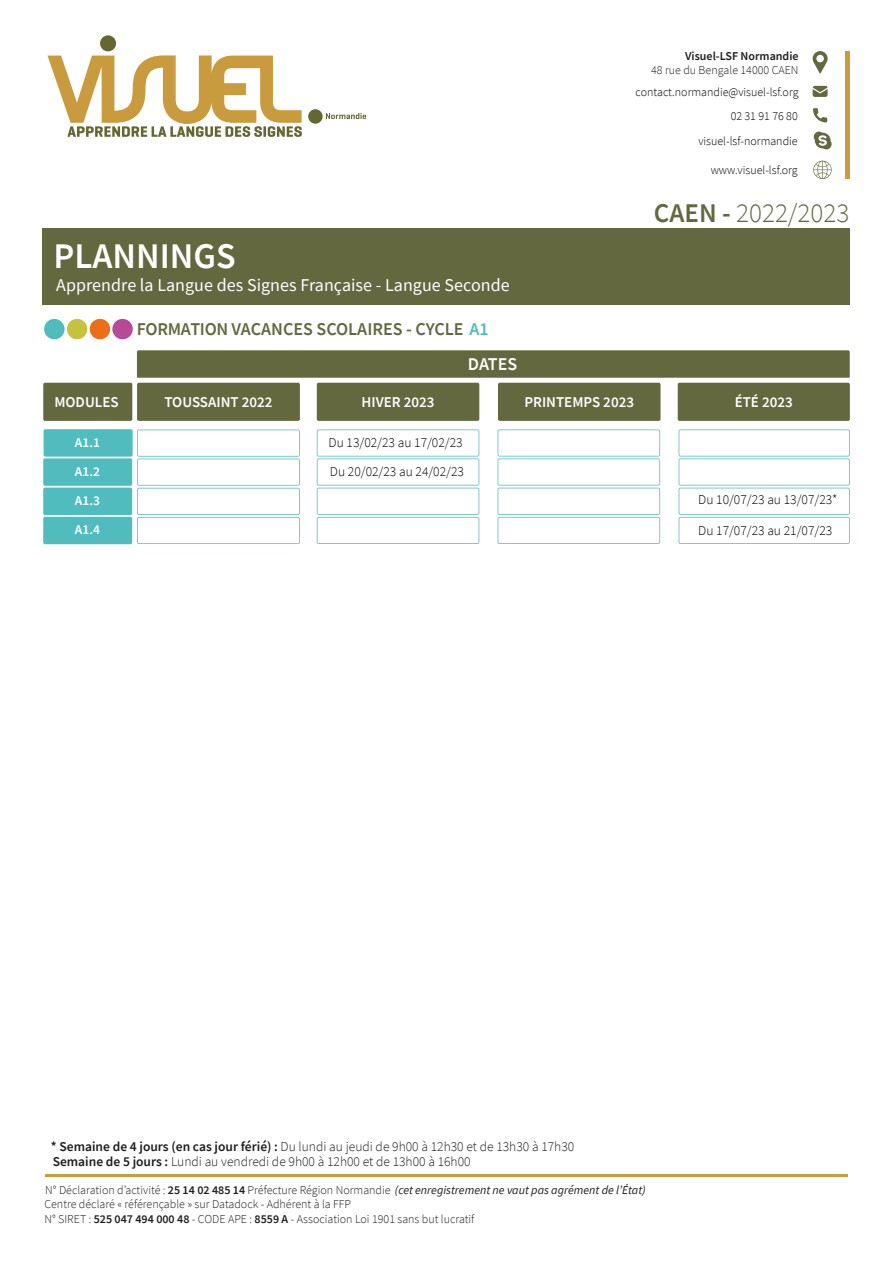
<style>
.page{position:relative;width:893px;height:1263px;background:#fff}
.page>*{position:absolute;margin:0;border:0;box-sizing:border-box;transform-origin:0 0}
.t1{font:600 36px "Source Sans Pro";color:#fff}
.t2{font:300 27px "Source Sans Pro";color:#64683e}
.t3{font:18px "Source Sans Pro";letter-spacing:.005em;color:#fff}
.t4{font:600 18px "Source Sans Pro";color:#64683e}
.t5{font:600 18px "Source Sans Pro";letter-spacing:-.005em;color:#fff}
.t6{font:600 15px "Source Sans Pro";color:#fff}
.t7{font:300 13.5px/15px "Source Sans Pro";color:#1d1d1c}
.t8{font:300 13.5px/29.2px "Source Sans Pro";color:#000100}
.t9{font:600 13.5px/29.2px "Source Sans Pro";color:#fff;text-align:justify}
.t10{font:300 12px/13.8px "Source Sans Pro";color:#1e1f1d}
.t11{font:300 12px/24.8px "Source Sans Pro";color:#000100;text-align:right}
.t12{font:300 12px "Source Sans Pro";color:#1d1d1c}
.t13{font:600 12px "Source Sans Pro";color:#1d1d1c}
.s1{color:#50bcbd}
.s2{font-weight:600}
.s3{font-weight:600;color:#fff}
.s4{font-weight:400;font-style:italic}
</style>
<div class="page">
<hr style="left:46px;top:1174px;width:802px;height:3px;background:#ca9c3d">
<div style="left:845px;top:51px;width:5px;height:128px;background:#ca9c3d"></div>
<svg style="left:813px;top:161px;width:19px;height:18px"></svg>
<svg style="left:813px;top:86px;width:15px;height:11px"></svg>
<svg style="left:813px;top:108px;width:14px;height:14px"></svg>
<svg style="left:814px;top:132px;width:18px;height:17px"></svg>
<svg style="left:813px;top:51px;width:15px;height:23px"></svg>
<div style="left:42px;top:229px;width:807px;height:76px;background:#64683e"></div>
<div style="left:100px;top:35px;width:16px;height:16px;background:#646732;border-radius:50%"></div>
<svg style="left:47px;top:55px;width:255px;height:82px"></svg>
<div style="left:308px;top:109px;width:15px;height:15px;background:#646732;border-radius:50%"></div>
<svg style="left:326px;top:113px;width:40px;height:6px"></svg>
<svg style="left:137px;top:430px;width:163px;height:114px"></svg>
<svg style="left:317px;top:429px;width:162px;height:115px"></svg>
<div style="left:44px;top:429px;width:89px;height:28px;background:#50bcbd;border-radius:2px"></div>
<div style="left:43px;top:458px;width:89px;height:28px;background:#50bcbd;border-radius:2px"></div>
<div style="left:43px;top:488px;width:89px;height:27px;background:#50bcbd;border-radius:2px"></div>
<div style="left:43px;top:517px;width:89px;height:27px;background:#50bcbd;border-radius:2px"></div>
<svg style="left:498px;top:429px;width:162px;height:115px"></svg>
<svg style="left:679px;top:429px;width:171px;height:115px"></svg>
<div style="left:137px;top:383px;width:163px;height:38px;background:#64683e;border-radius:2px"></div>
<div style="left:317px;top:383px;width:162px;height:38px;background:#64683e;border-radius:2px"></div>
<div style="left:498px;top:383px;width:162px;height:38px;background:#64683e;border-radius:2px"></div>
<div style="left:678px;top:383px;width:172px;height:38px;background:#64683e;border-radius:2px"></div>
<div style="left:44px;top:319px;width:21px;height:20px;background:#50bcbd;border-radius:50%"></div>
<div style="left:67px;top:319px;width:20px;height:20px;background:#c5c23f;border-radius:50%"></div>
<div style="left:90px;top:319px;width:20px;height:20px;background:#ed6d18;border-radius:50%"></div>
<div style="left:112px;top:319px;width:21px;height:20px;background:#b84a95;border-radius:50%"></div>
<div style="left:43px;top:383px;width:89px;height:38px;background:#64683e;border-radius:2px"></div>
<svg style="left:137px;top:350px;width:713px;height:28px;background:#676b42"></svg>
<p class="t13" style="left:685px;top:48px;width:115px">Visuel-LSF Normandie</p>
<p class="t12" style="left:651px;top:62px;width:149px">48 rue du Bengale 14000 CAEN</p>
<p class="t11" style="left:636px;top:79px;width:164px">contact.normandie@visuel-lsf.org<br>02 31 91 76 80 visuel-lsf-normandie</p>
<p class="t11" style="left:711px;top:157px;width:89px">www.visuel-lsf.org</p>
<h1 class="t1" style="left:53px;top:233px;width:184px">PLANNINGS</h1>
<h3 class="t3" style="left:56px;top:274px;width:455px">Apprendre la Langue des Signes Française - Langue Seconde</h3>
<h3 class="t4" style="left:137px;top:317px;width:353px">FORMATION VACANCES SCOLAIRES - CYCLE <span class="s1">A1</span></h3>
<h3 class="t5" style="left:468px;top:352px;width:51px">DATES</h3>
<h2 class="t2" style="left:654px;top:196px;width:197px"><span class="s2">CAEN -</span> 2022/2023</h2>
<p class="t6" style="left:54px;top:392px;width:66px">MODULES</p>
<p class="t6" style="left:164px;top:392px;width:110px">TOUSSAINT 2022</p>
<p class="t6" style="left:362px;top:392px;width:74px">HIVER 2023</p>
<p class="t6" style="left:524px;top:392px;width:111px">PRINTEMPS 2023</p>
<p class="t6" style="left:735px;top:392px;width:60px">ÉTÉ 2023</p>
<p class="t9" style="left:75px;top:427px;width:27px">A1.1<br>A1.2<br>A1.3<br>A1.4</p>
<p class="t8" style="left:329px;top:428px;width:137px">Du 13/02/23 au 17/02/23<br>Du 20/02/23 au 24/02/23</p>
<p class="t8" style="left:698px;top:485px;width:141px">Du 10/07/23 au 13/07/23*</p>
<p class="t8" style="left:698px;top:516px;width:136px">Du 17/07/23 au 21/07/23</p>
<p class="t7" style="left:44px;top:1138px;width:532px;text-indent:7px"><span class="s2">* Semaine de 4 jours (en cas jour férié) :</span> Du lundi au jeudi de 9h00 à 12h30 et de 13h30 à 17h30 <span class="s3">*</span> <span class="s2">Semaine de 5 jours :</span> Lundi au vendredi de 9h00 à 12h00 et de 13h00 à 16h00</p>
<p class="t10" style="left:44px;top:1183px;width:603px">N° Déclaration d’activité : <span class="s2">25 14 02 485 14</span> Préfecture Région Normandie <span class="s4">(cet enregistrement ne vaut pas agrément de l’État)<br></span>Centre déclaré « référençable » sur Datadock - Adhérent à la FFP</p>
<p class="t10" style="left:44px;top:1212px;width:432px">N° SIRET : <span class="s2">525 047 494 000 48</span> - CODE APE : <span class="s2">8559 A</span> - Association Loi 1901 sans but lucratif</p>
</div>
